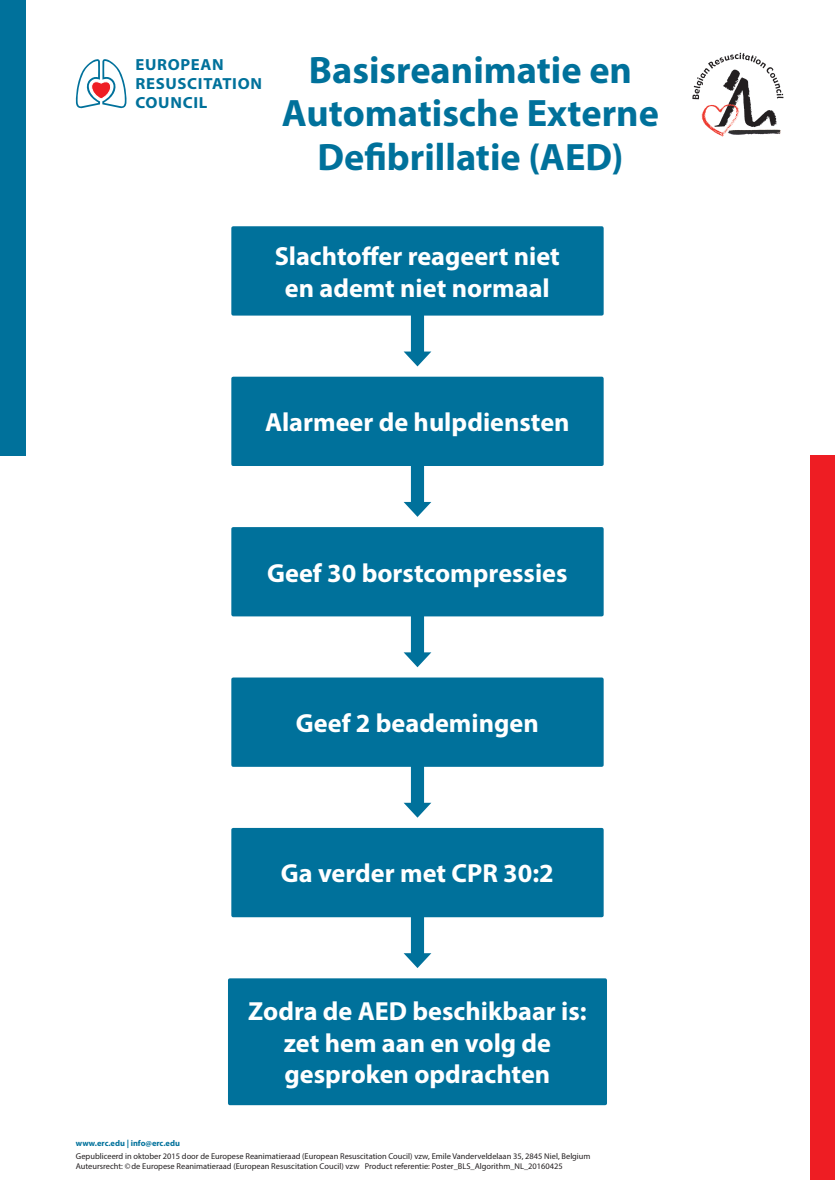
<style>
.page{position:relative;width:835px;height:1180px;background:#fff}
.page>*{position:absolute;margin:0;border:0;box-sizing:border-box;transform-origin:0 0}
.t1{font:700 38.32px/43.4px "Myriad Pro";color:#00719b;text-align:center}
.t2{font:700 26.25px/31.5px "Myriad Pro";color:#fff;text-align:center}
.t3{font:700 16.1px/19.2px "Myriad Pro";letter-spacing:.04em;color:#00719b;scale:1.04 1}
.t4{font:8.4px/10.1px "Myriad Pro";color:#231f20}
.t5{font:700 8.4px "Myriad Pro";color:#00719b}
</style>
<div class="page">
<div style="left:231px;top:226px;width:372px;height:89px;background:#00719b;border-radius:2px"></div>
<div style="left:231px;top:377px;width:372px;height:89px;background:#00719b;border-radius:2px"></div>
<div style="left:411px;top:456px;width:13px;height:50px;background:#00719b"></div>
<svg style="left:403px;top:502px;width:28px;height:15px"></svg>
<div style="left:231px;top:527px;width:372px;height:89px;background:#00719b;border-radius:2px"></div>
<div style="left:231px;top:677px;width:372px;height:90px;background:#00719b;border-radius:2px"></div>
<div style="left:411px;top:312px;width:13px;height:44px;background:#00719b"></div>
<svg style="left:403px;top:351px;width:28px;height:15px"></svg>
<div style="left:411px;top:609px;width:13px;height:47px;background:#00719b"></div>
<svg style="left:403px;top:652px;width:28px;height:15px"></svg>
<div style="left:411px;top:760px;width:13px;height:47px;background:#00719b"></div>
<svg style="left:404px;top:803px;width:27px;height:14px"></svg>
<div style="left:231px;top:828px;width:372px;height:89px;background:#00719b;border-radius:2px"></div>
<div style="left:411px;top:909px;width:13px;height:48px;background:#00719b"></div>
<svg style="left:403px;top:953px;width:28px;height:15px"></svg>
<div style="left:228px;top:978px;width:379px;height:127px;background:#00719b;border-radius:2px"></div>
<svg style="left:76px;top:59px;width:51px;height:49px"></svg>
<div style="left:0;top:0;width:25px;height:455px;background:#00719b"></div>
<div style="left:809px;top:455px;width:25px;height:725px;background:#ee1d23"></div>
<img style="left:692px;top:52px;width:92px;height:85px">
<h3 class="t3" style="left:135px;top:54px;width:123px">EUROPEAN<br>RESUSCITATION<br>COUNCIL</h3>
<h1 class="t1" style="left:282px;top:47px;width:378px">Basisreanimatie en<br>Automatische Externe<br>Defibrillatie (AED)</h1>
<h2 class="t2" style="left:275px;top:239px;width:286px">Slachtoffer reageert niet en ademt niet normaal</h2>
<h2 class="t2" style="left:265px;top:406px;width:306px">Alarmeer de hulpdiensten</h2>
<h2 class="t2" style="left:267px;top:556px;width:302px">Geef 30 borstcompressies</h2>
<h2 class="t2" style="left:296px;top:706px;width:244px">Geef 2 beademingen</h2>
<h2 class="t2" style="left:281px;top:857px;width:274px">Ga verder met CPR 30:2</h2>
<h2 class="t2" style="left:248px;top:994px;width:340px">Zodra de AED beschikbaar is: zet hem aan en volg de gesproken opdrachten</h2>
<p class="t5" style="left:76px;top:1138px;width:105px">www.erc.edu | info@erc.edu</p>
<p class="t4" style="left:76px;top:1151px;width:516px">Gepubliceerd in oktober 2015 door de Europese Reanimatieraad (European Resuscitation Coucil) vzw, Emile Vanderveldelaan 35, 2845 Niel, Belgium<br>Auteursrecht: ©de Europese Reanimatieraad (European Resuscitation Coucil) vzw Product referentie: Poster_BLS_Algorithm_NL_20160425</p>
</div>
